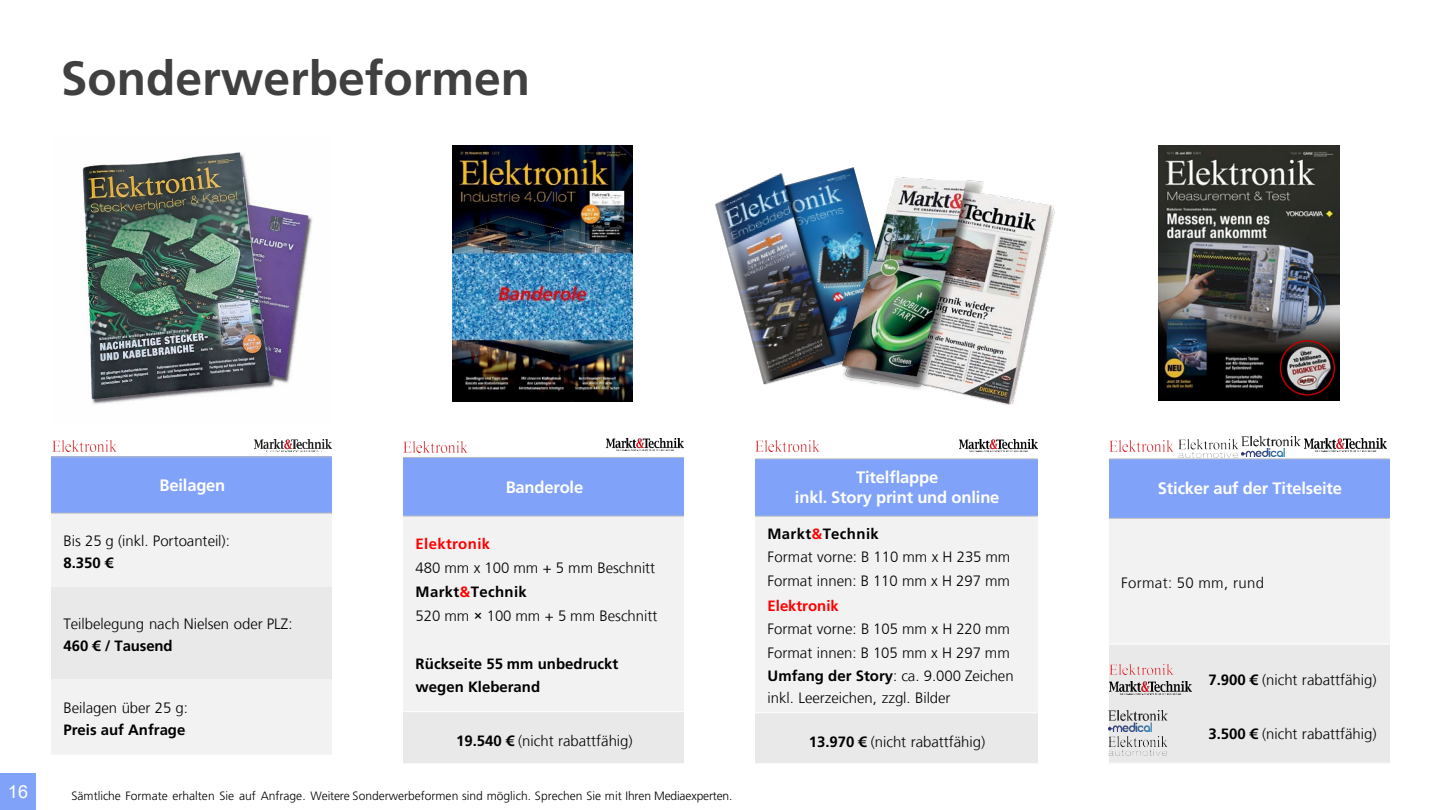
<style>
.page{position:relative;width:1440px;height:810px;background:#fff}
.page>*{position:absolute;margin:0;border:0;box-sizing:border-box;transform-origin:0 0}
.t1{font:700 48px "Frutiger LT Std";color:#404040}
.t2{font:18px "Arial";color:#fff}
.t3{font:700 16.5px/19.8px "Frutiger LT Std";letter-spacing:-.015em;color:#fff;text-align:center}
.t4{font:700 16.5px "Frutiger LT Com";letter-spacing:-.015em;color:#fff}
.t5{font:300 15px/22.5px "Frutiger LT Com";color:#000}
.t6{font:700 15px/22.5px "Frutiger LT Com";letter-spacing:.005em;color:#000}
.t7{font:700 15px "Frutiger LT Com";letter-spacing:.01em;color:#f00}
.t8{font:300 15px "Frutiger LT Com";letter-spacing:.02em;color:#000}
.t9{font:300 12px "Frutiger LT Std";letter-spacing:-.005em;color:#000}
.s1{font-family:"Frutiger LT Std";font-weight:700}
.s2{font-weight:700}
.s3{color:#f00}
.s4{font-family:"Gill Sans";font-weight:400}
</style>
<div class="page">
<div style="left:755px;top:459px;width:282px;height:57px;background:#80a2f9"></div>
<div style="left:755px;top:516px;width:282px;height:197px;background:#f2f2f2"></div>
<div style="left:755px;top:713px;width:282px;height:51px;background:#e9e9e9"></div>
<hr style="left:755px;top:516px;width:282px;height:1px;background:#bcbec0">
<hr style="left:755px;top:712px;width:282px;height:1px;background:#fff">
<hr style="left:755px;top:458px;width:282px;height:1px;background:#bcbec0">
<hr style="left:755px;top:763px;width:282px;height:1px;background:#fff">
<div style="left:0;top:774px;width:36px;height:36px;background:#80a2f9"></div>
<img style="left:960px;top:439px;width:77px;height:13px">
<img style="left:755px;top:441px;width:64px;height:11px">
<img style="left:715px;top:167px;width:141px;height:218px">
<div style="left:1109px;top:459px;width:280px;height:59px;background:#80a2f9"></div>
<div style="left:1109px;top:518px;width:280px;height:126px;background:#f2f2f2"></div>
<div style="left:1109px;top:644px;width:280px;height:119px;background:#e9e9e9"></div>
<hr style="left:1109px;top:518px;width:280px;height:1px;background:#bcbec0">
<hr style="left:1109px;top:644px;width:280px;height:1px;background:#fff">
<hr style="left:1109px;top:458px;width:280px;height:1px;background:#bcbec0">
<img style="left:1108px;top:737px;width:60px;height:18px">
<img style="left:1109px;top:441px;width:64px;height:11px">
<img style="left:1109px;top:711px;width:59px;height:20px">
<img style="left:1304px;top:439px;width:83px;height:13px">
<img style="left:1158px;top:145px;width:181px;height:256px">
<div style="left:1280px;top:340px;width:55px;height:56px;border:2px solid #c00000;border-radius:50%"></div>
<img style="left:1242px;top:436px;width:59px;height:21px">
<img style="left:1179px;top:439px;width:59px;height:19px">
<img style="left:1109px;top:664px;width:64px;height:11px">
<img style="left:1109px;top:681px;width:83px;height:13px">
<div style="left:403px;top:457px;width:281px;height:59px;background:#80a2f9"></div>
<div style="left:403px;top:516px;width:281px;height:196px;background:#f2f2f2"></div>
<div style="left:403px;top:712px;width:281px;height:52px;background:#e9e9e9"></div>
<hr style="left:403px;top:516px;width:281px;height:1px;background:#bcbec0">
<hr style="left:403px;top:711px;width:281px;height:1px;background:#fff">
<hr style="left:403px;top:457px;width:281px;height:1px;background:#bcbec0">
<hr style="left:403px;top:763px;width:281px;height:1px;background:#fff">
<img style="left:403px;top:441px;width:64px;height:11px">
<img style="left:606px;top:439px;width:78px;height:12px">
<img style="left:452px;top:146px;width:181px;height:255px">
<img style="left:53px;top:441px;width:64px;height:11px">
<img style="left:254px;top:439px;width:78px;height:13px">
<div style="left:51px;top:457px;width:281px;height:56px;background:#80a2f9"></div>
<div style="left:51px;top:513px;width:281px;height:74px;background:#f2f2f2"></div>
<div style="left:51px;top:587px;width:281px;height:92px;background:#e9e9e9"></div>
<div style="left:51px;top:679px;width:281px;height:76px;background:#f2f2f2"></div>
<hr style="left:51px;top:513px;width:281px;height:1px;background:#bcbec0">
<hr style="left:51px;top:456px;width:281px;height:1px;background:#bcbec0">
<img style="left:82px;top:152px;width:231px;height:252px">
<img style="left:828px;top:174px;width:227px;height:231px">
<h2 class="t1" style="left:61px;top:50px;width:471px">Sonderwerbeformen</h2>
<p class="t2" style="left:8px;top:779px;width:22px">16</p>
<p class="t3" style="left:160px;top:475px;width:67px">Beilagen</p>
<p class="t5" style="left:64px;top:529px;width:168px">Bis 25 g (inkl. Portoanteil):<br><span class="s1">8.350 €</span></p>
<p class="t5" style="left:64px;top:612px;width:230px">Teilbelegung nach Nielsen oder PLZ:<br><span class="s1">460 € / Tausend</span></p>
<p class="t5" style="left:64px;top:696px;width:126px">Beilagen über 25 g:<br><span class="s2">Preis auf Anfrage</span></p>
<p class="t4" style="left:506px;top:477px;width:79px">Banderole</p>
<p class="t7" style="left:416px;top:535px;width:76px">Elektronik</p>
<p class="t5" style="left:416px;top:557px;width:241px">480 mm x 100 mm + 5 mm Beschnitt</p>
<p class="t6" style="left:416px;top:581px;width:113px">Markt<span class="s3">&amp;</span>Technik</p>
<p class="t5" style="left:416px;top:605px;width:243px">520 mm <span class="s4">×</span> 100 mm + 5 mm Beschnitt</p>
<p class="t6" style="left:416px;top:653px;width:204px">Rückseite 55 mm unbedruckt wegen Kleberand</p>
<p class="t5" style="left:456px;top:730px;width:178px"><span class="s2">19.540 €</span> (nicht rabattfähig)</p>
<p class="t9" style="left:71px;top:790px;width:663px">Sämtliche Formate erhalten Sie auf Anfrage. Weitere Sonderwerbeformen sind möglich. Sprechen Sie mit Ihren Mediaexperten.</p>
<p class="t3" style="left:795px;top:468px;width:206px">Titelflappe<br>inkl. Story print und online</p>
<p class="t6" style="left:768px;top:522px;width:113px">Markt<span class="s3">&amp;</span>Technik</p>
<p class="t5" style="left:768px;top:546px;width:244px">Format vorne: B 110 mm x H 235 mm</p>
<p class="t5" style="left:768px;top:570px;width:244px">Format innen: B 110 mm x H 297 mm</p>
<p class="t7" style="left:768px;top:596px;width:73px">Elektronik</p>
<p class="t5" style="left:768px;top:618px;width:244px">Format vorne: B 105 mm x H 220 mm</p>
<p class="t5" style="left:768px;top:642px;width:248px">Format innen: B 105 mm x H 297 mm<br><span class="s2">Umfang der Story</span>: ca. 9.000 Zeichen inkl. Leerzeichen, zzgl. Bilder</p>
<p class="t5" style="left:809px;top:730px;width:178px"><span class="s2">13.970 €</span> (nicht rabattfähig)</p>
<p class="t4" style="left:1158px;top:479px;width:186px">Sticker auf der Titelseite</p>
<p class="t8" style="left:1121px;top:574px;width:144px">Format: 50 mm, rund</p>
<p class="t5" style="left:1208px;top:669px;width:170px"><span class="s2">7.900 €</span> (nicht rabattfähig)</p>
<p class="t5" style="left:1208px;top:723px;width:170px"><span class="s2">3.500 €</span> (nicht rabattfähig)</p>
</div>
